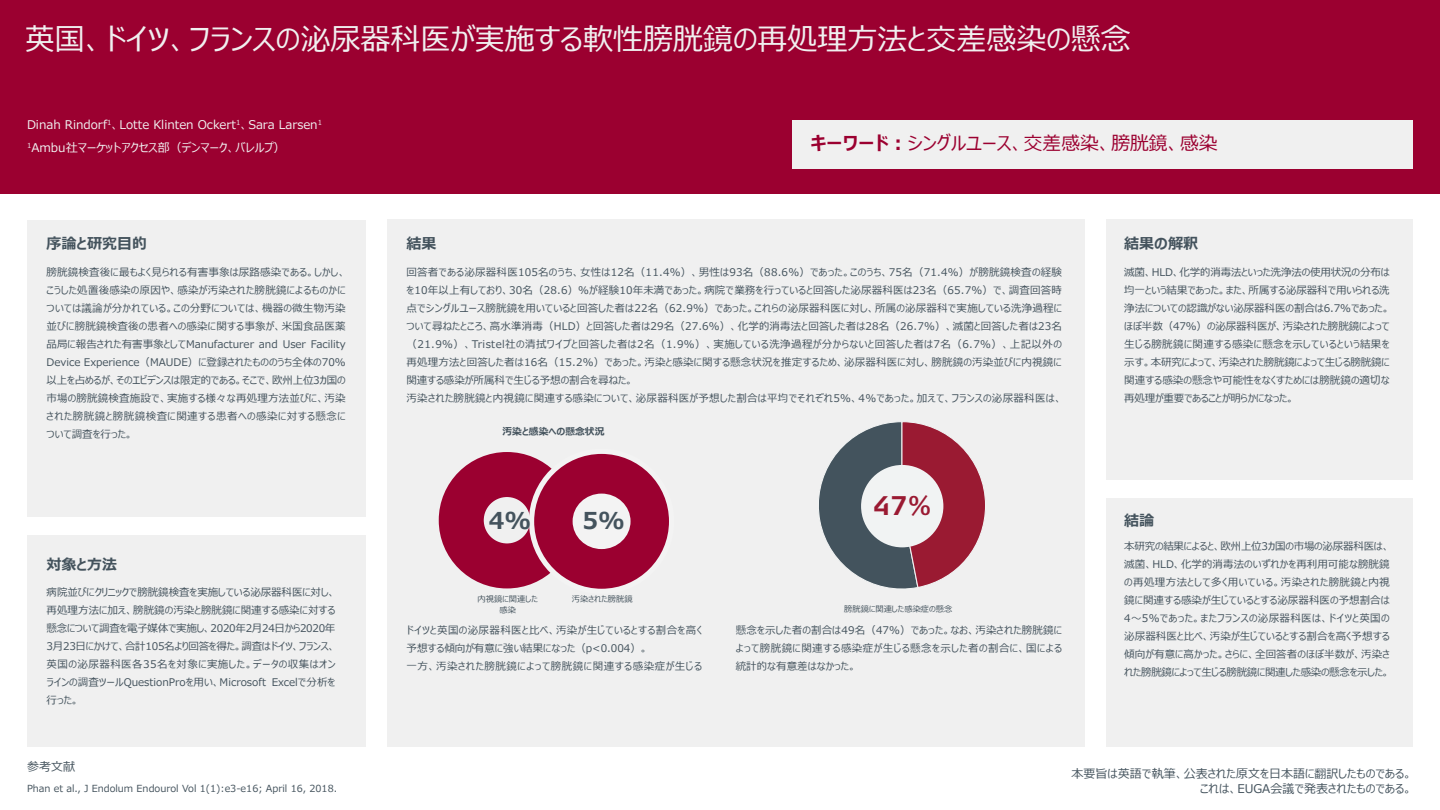
<style>
.page{position:relative;width:1440px;height:810px;background:#fff}
.page>*{position:absolute;margin:0;border:0;box-sizing:border-box;transform-origin:0 0}
.t1{font:30px "Meiryo UI";color:#f0f0f0}
.t2{font:700 26.92px "Signa OT";color:#9a1a32}
.t3{font:700 23.25px "Meiryo UI";color:#44535d}
.t4{font:18.75px "Meiryo UI";color:#9b0030}
.t5{font:700 15px "Meiryo UI";color:#44535d}
.t6{font:12px "Meiryo UI";color:#f0f0f0}
.t7{font:12px "Meiryo UI";color:#44535d}
.t8{font:10.5px/18px "Meiryo UI";letter-spacing:.015em;color:#44535d;text-align:justify}
.t9{font:10.5px/18px "Meiryo UI";letter-spacing:.035em;color:#44535d}
.t10{font:10.5px "Meiryo UI";letter-spacing:.05em;color:#44535d}
.t11{font:9.75px "Meiryo UI";color:#44535d}
.t12{font:700 9.75px "Meiryo UI";color:#44535d}
.t13{font:8.25px "Meiryo UI";color:#44535d}
.s1{font-weight:700}
</style>
<div class="page">
<div style="left:0;top:0;width:1440px;height:194px;background:#9b0030"></div>
<div style="left:27px;top:220px;width:339px;height:297px;background:#f0f0f0"></div>
<div style="left:27px;top:536px;width:339px;height:211px;background:#f0f0f0"></div>
<div style="left:387px;top:220px;width:697px;height:527px;background:#f0f0f0"></div>
<div style="left:1106px;top:220px;width:307px;height:260px;background:#f0f0f0"></div>
<div style="left:1106px;top:499px;width:307px;height:248px;background:#f0f0f0"></div>
<div style="left:793px;top:120px;width:620px;height:49px;background:#f0f0f0"></div>
<svg style="left:819px;top:422px;width:166px;height:167px"></svg>
<div style="left:861px;top:465px;width:82px;height:82px;background:#f1f3f3;border-radius:50%"></div>
<svg style="left:461px;top:475px;width:92px;height:91px"></svg>
<div style="left:439px;top:452px;width:136px;height:136px;border:45px solid #9b0030;border-radius:50%"></div>
<div style="left:532px;top:451px;width:140px;height:140px;background:#9b0030;border-radius:50%"></div>
<div style="left:529px;top:449px;width:145px;height:145px;border:5px solid #f3f3f3;border-radius:50%"></div>
<div style="left:573px;top:494px;width:58px;height:55px;background:#f3f3f3;border-radius:50%"></div>
<p class="t1" style="left:25px;top:18px;width:1108px">英国、ドイツ、フランスの泌尿器科医が実施する軟性膀胱鏡の再処理方法と交差感染の懸念</p>
<p class="t6" style="left:27px;top:117px;width:297px">Dinah Rindorf<sup>1</sup>、Lotte Klinten Ockert<sup>1</sup>、Sara Larsen<sup>1</sup></p>
<p class="t6" style="left:27px;top:139px;width:260px"><sup>1</sup>Ambu社マーケットアクセス部（デンマーク、バレルプ）</p>
<p class="t4" style="left:811px;top:130px;width:408px"><span class="s1">キーワード：</span>シングルユース、交差感染、膀胱鏡、感染</p>
<p class="t5" style="left:47px;top:233px;width:102px">序論と研究目的</p>
<p class="t8" style="left:47px;top:264px;width:301px">膀胱鏡検査後に最もよく見られる有害事象は尿路感染である。しかし、こうした処置後感染の原因や、感染が汚染された膀胱鏡によるものかについては議論が分かれている。この分野については、機器の微生物汚染並びに膀胱鏡検査後の患者への感染に関する事象が、米国食品医薬品局に報告された有害事象としてManufacturer and User Facility Device Experience（MAUDE）に登録されたもののうち全体の70%以上を占めるが、そのエビデンスは限定的である。そこで、欧州上位3カ国の市場の膀胱鏡検査施設で、実施する様々な再処理方法並びに、汚染された膀胱鏡と膀胱鏡検査に関連する患者への感染に対する懸念について調査を行った。</p>
<p class="t5" style="left:47px;top:554px;width:72px">対象と方法</p>
<p class="t8" style="left:47px;top:584px;width:290px">病院並びにクリニックで膀胱鏡検査を実施している泌尿器科医に対し、再処理方法に加え、膀胱鏡の汚染と膀胱鏡に関連する感染に対する懸念について調査を電子媒体で実施し、2020年2月24日から2020年3月23日にかけて、合計105名より回答を得た。調査はドイツ、フランス、英国の泌尿器科医各35名を対象に実施した。データの収集はオンラインの調査ツールQuestionProを用い、Microsoft Excelで分析を行った。</p>
<p class="t7" style="left:27px;top:759px;width:49px">参考文献</p>
<p class="t11" style="left:27px;top:782px;width:312px">Phan et al., J Endolum Endourol Vol 1(1):e3-e16; April 16, 2018.</p>
<p class="t5" style="left:406px;top:233px;width:31px">結果</p>
<p class="t8" style="left:406px;top:264px;width:657px">回答者である泌尿器科医105名のうち、女性は12名（11.4%）、男性は93名（88.6%）であった。このうち、75名（71.4%）が膀胱鏡検査の経験を10年以上有しており、30名（28.6）%が経験10年未満であった。病院で業務を行っていると回答した泌尿器科医は23名（65.7%）で、調査回答時点でシングルユース膀胱鏡を用いていると回答した者は22名（62.9%）であった。これらの泌尿器科医に対し、所属の泌尿器科で実施している洗浄過程について尋ねたところ、高水準消毒（HLD）と回答した者は29名（27.6%）、化学的消毒法と回答した者は28名（26.7%）、滅菌と回答した者は23名（21.9%）、Tristel社の清拭ワイプと回答した者は2名（1.9%）、実施している洗浄過程が分からないと回答した者は7名（6.7%）、上記以外の再処理方法と回答した者は16名（15.2%）であった。汚染と感染に関する懸念状況を推定するため、泌尿器科医に対し、膀胱鏡の汚染並びに内視鏡に関連する感染が所属科で生じる予想の割合を尋ねた。</p>
<p class="t8" style="left:407px;top:390px;width:657px">汚染された膀胱鏡と内視鏡に関連する感染について、泌尿器科医が予想した割合は平均でそれぞれ5%、4%であった。加えて、フランスの泌尿器科医は、</p>
<p class="t12" style="left:503px;top:425px;width:103px">汚染と感染への懸念状況</p>
<p class="t3" style="left:489px;top:504px;width:44px">4%</p>
<p class="t3" style="left:583px;top:504px;width:44px">5%</p>
<p class="t13" style="left:478px;top:593px;width:62px">内視鏡に関連した</p>
<p class="t13" style="left:500px;top:605px;width:18px">感染</p>
<p class="t13" style="left:572px;top:593px;width:62px">汚染された膀胱鏡</p>
<p class="t9" style="left:406px;top:622px;width:297px">ドイツと英国の泌尿器科医と比べ、汚染が生じているとする割合を高く予想する傾向が有意に強い結果になった（p&lt;0.004）。</p>
<p class="t10" style="left:406px;top:659px;width:297px">一方、汚染された膀胱鏡によって膀胱鏡に関連する感染症が生じる</p>
<p class="t2" style="left:873px;top:490px;width:60px">47%</p>
<p class="t13" style="left:844px;top:603px;width:110px">膀胱鏡に関連した感染症の懸念</p>
<p class="t8" style="left:736px;top:622px;width:328px">懸念を示した者の割合は49名（47%）であった。なお、汚染された膀胱鏡によって膀胱鏡に関連する感染症が生じる懸念を示した者の割合に、国による統計的な有意差はなかった。</p>
<p class="t5" style="left:1124px;top:233px;width:75px">結果の解釈</p>
<p class="t8" style="left:1124px;top:264px;width:267px">滅菌、HLD、化学的消毒法といった洗浄法の使用状況の分布は均一という結果であった。また、所属する泌尿器科で用いられる洗浄法についての認識がない泌尿器科医の割合は6.7%であった。ほぼ半数（47%）の泌尿器科医が、汚染された膀胱鏡によって生じる膀胱鏡に関連する感染に懸念を示しているという結果を示す。本研究によって、汚染された膀胱鏡によって生じる膀胱鏡に関連する感染の懸念や可能性をなくすためには膀胱鏡の適切な再処理が重要であることが明らかになった。</p>
<p class="t5" style="left:1124px;top:510px;width:31px">結論</p>
<p class="t8" style="left:1124px;top:538px;width:267px">本研究の結果によると、欧州上位3カ国の市場の泌尿器科医は、滅菌、HLD、化学的消毒法のいずれかを再利用可能な膀胱鏡の再処理方法として多く用いている。汚染された膀胱鏡と内視鏡に関連する感染が生じているとする泌尿器科医の予想割合は4～5%であった。またフランスの泌尿器科医は、ドイツと英国の泌尿器科医と比べ、汚染が生じているとする割合を高く予想する傾向が有意に高かった。さらに、全回答者のほぼ半数が、汚染された膀胱鏡によって生じる膀胱鏡に関連した感染の懸念を示した。</p>
<p class="t7" style="left:1072px;top:765px;width:342px">本要旨は英語で執筆、公表された原文を日本語に翻訳したものである。</p>
<p class="t7" style="left:1200px;top:780px;width:213px">これは、EUGA会議で発表されたものである。</p>
</div>
